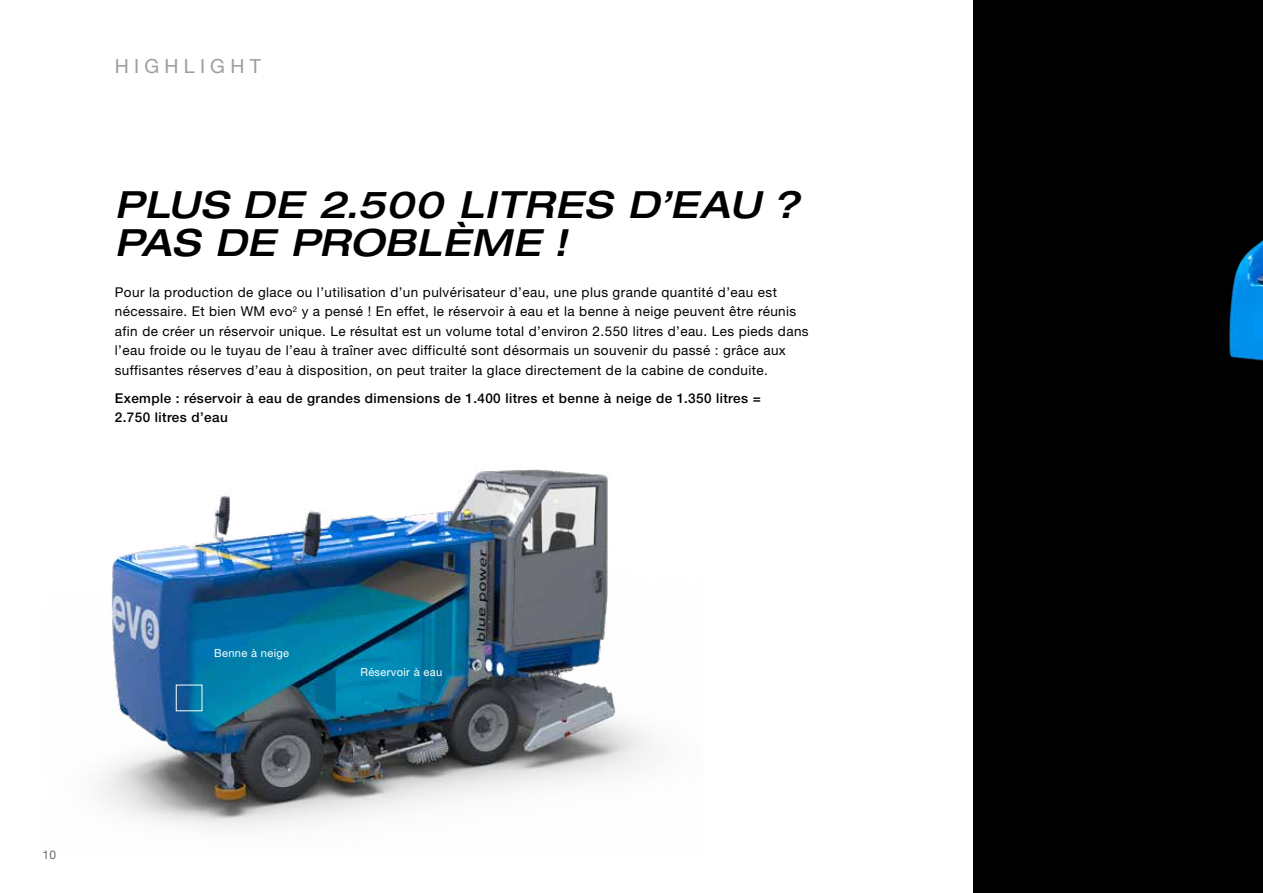
<style>
.page{position:relative;width:1263px;height:893px;background:#fff}
.page>*{position:absolute;margin:0;border:0;box-sizing:border-box;transform-origin:0 0}
.t1{font:italic 500 expanded 37.5px/37.5px "Helvetica Neue LT Std";letter-spacing:.03em;color:#000}
.t2{font:19.5px "Helvetica Neue LT Std";letter-spacing:.27em;color:#9c9e9f}
.t3{font:13.5px/19.5px "Helvetica Neue LT Std";letter-spacing:.03em;color:#000}
.t4{font:500 13.5px/19.5px "Helvetica Neue LT Std";letter-spacing:.03em;color:#000}
.t5{font:12px "Helvetica Neue LT Std";color:#6a6c71}
.t6{font:11.1px "Helvetica Neue LT Std";letter-spacing:.03em;color:#fff}
</style>
<div class="page">
<div style="left:974px;top:0;width:289px;height:893px;background:#000"></div>
<img style="left:1229px;top:240px;width:34px;height:121px">
<img style="left:100px;top:469px;width:551px;height:358px">
<h2 class="t2" style="left:115px;top:54px;width:148px">HIGHLIGHT</h2>
<h1 class="t1" style="left:115px;top:186px;width:686px">PLUS DE 2.500 LITRES D’EAU ?<br>PAS DE PROBLÈME !</h1>
<p class="t3" style="left:115px;top:282px;width:695px">Pour la production de glace ou l’utilisation d’un pulvérisateur d’eau, une plus grande quantité d’eau est nécessaire. Et bien WM evo<sup>2</sup> y a pensé ! En effet, le réservoir à eau et la benne à neige peuvent être réunis afin de créer un réservoir unique. Le résultat est un volume total d’environ 2.550 litres d’eau. Les pieds dans l’eau froide ou le tuyau de l’eau à traîner avec difficulté sont désormais un souvenir du passé : grâce aux suffisantes réserves d’eau à disposition, on peut traiter la glace directement de la cabine de conduite.</p>
<p class="t4" style="left:115px;top:388px;width:647px">Exemple : réservoir à eau de grandes dimensions de 1.400 litres et benne à neige de 1.350 litres =<br>2.750 litres d’eau</p>
<p class="t5" style="left:43px;top:847px;width:15px">10</p>
<p class="t6" style="left:214px;top:646px;width:77px">Benne à neige</p>
<p class="t6" style="left:360px;top:665px;width:83px">Réservoir à eau</p>
</div>
